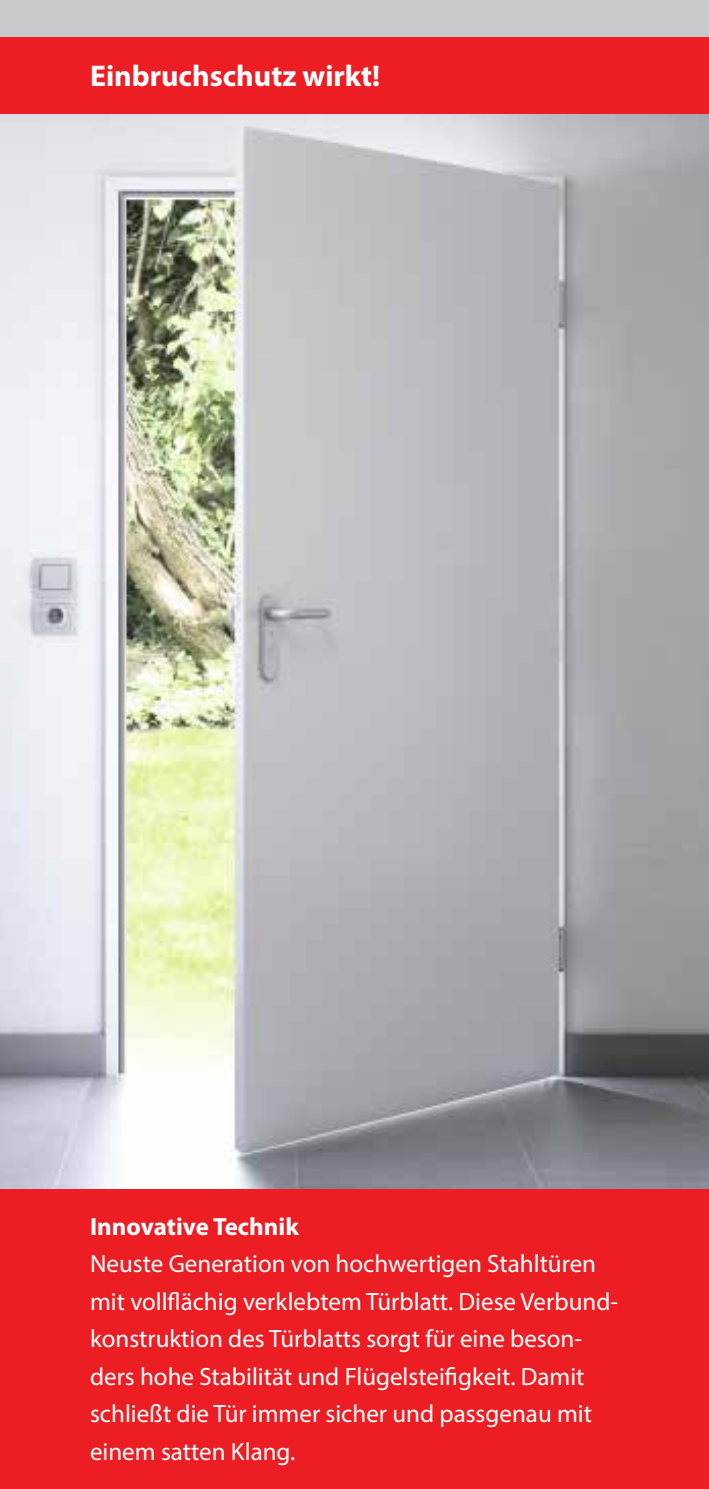
<style>
.page{position:relative;width:709px;height:1489px;background:#fff}
.page>*{position:absolute;margin:0;border:0;box-sizing:border-box;transform-origin:0 0}
.t1{font:700 30px "Myriad Pro";color:#fff}
.t2{font:25px/37.5px "Myriad Pro";color:#fff}
.t3{font:700 25px "Myriad Pro";color:#fff}
</style>
<div class="page">
<div style="left:0;top:0;width:709px;height:37px;background:#c7c8ca"></div>
<img style="left:0;top:113px;width:709px;height:1075px">
<div style="left:0;top:1188px;width:709px;height:300px;background:#ed1d24"></div>
<div style="left:0;top:37px;width:709px;height:76px;background:#ed1d24"></div>
<p class="t1" style="left:90px;top:56px;width:292px">Einbruchschutz wirkt!</p>
<p class="t3" style="left:90px;top:1209px;width:210px">Innovative Technik</p>
<p class="t2" style="left:90px;top:1244px;width:529px">Neuste Generation von hochwertigen Stahltüren mit vollflächig verklebtem Türblatt. Diese Verbund&shy;konstruktion des Türblatts sorgt für eine beson&shy;ders hohe Stabilität und Flügelsteifigkeit. Damit schließt die Tür immer sicher und passgenau mit einem satten Klang.</p>
</div>
